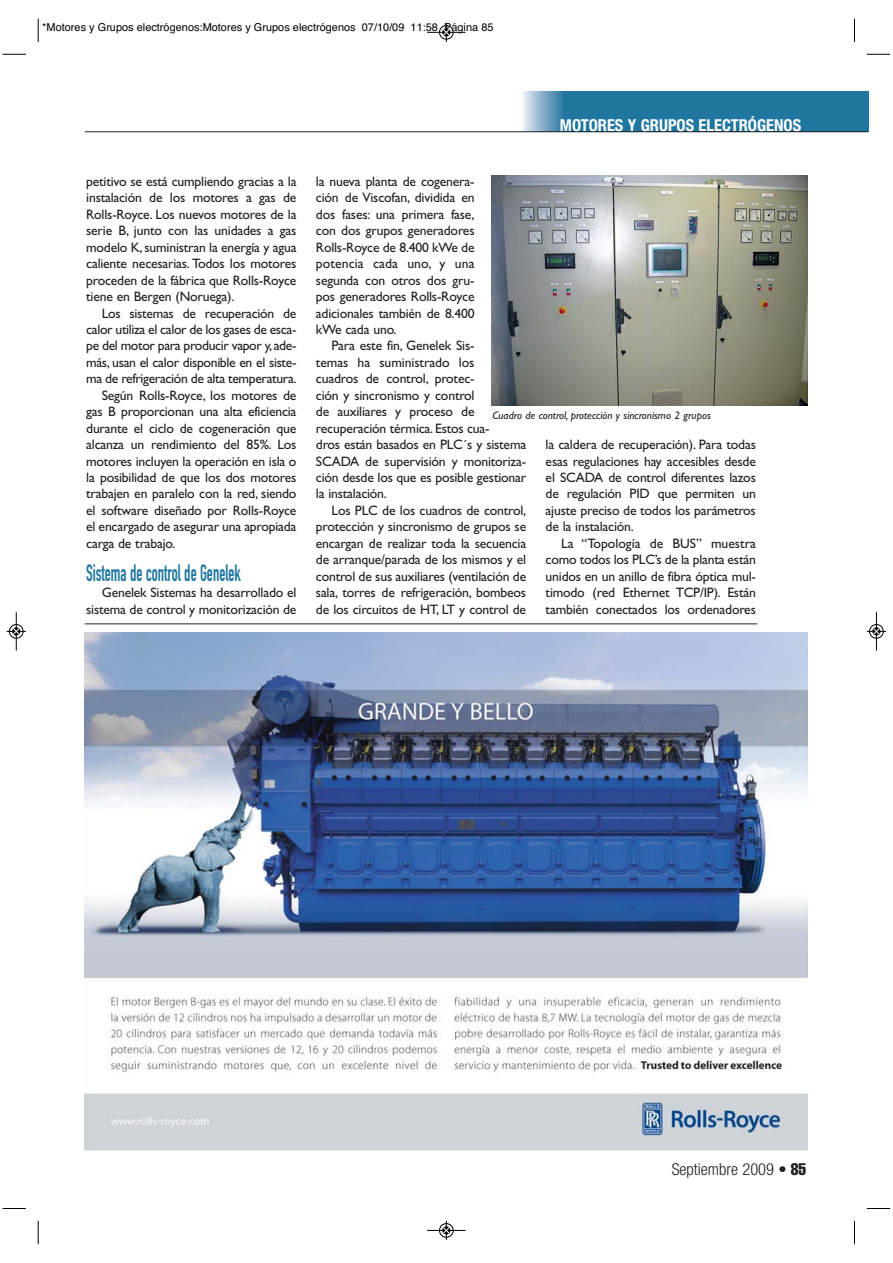
<style>
.page{position:relative;width:893px;height:1263px;background:#fff}
.page>*{position:absolute;margin:0;border:0;box-sizing:border-box;transform-origin:0 0}
.t1{font:23.25px "DIN Engschrift Std";color:#1f77a0;scale:.7 1}
.t2{font:700 condensed 16.5px "Helvetica Neue LT Std";color:#fff}
.t3{font:300 condensed 16.5px "Helvetica Neue LT Std";color:#231f20}
.t4{font:13.65px/16.5px "Gill Sans Std";letter-spacing:-.015em;color:#231f20;text-align:justify}
.t5{font:10.95px "Helvetica";color:#000}
.t6{font:italic 10.95px "Gill Sans Std";color:#231f20}
.s1{font-family:"Helvetica LT Std Comp";font-weight:400;font-stretch:normal}
</style>
<div class="page">
<div style="left:561px;top:91px;width:307px;height:40px;background:#1f77a0"></div>
<div style="left:523px;top:91px;width:39px;height:40px;background:linear-gradient(to right,#e9ecf5,#3278a4)"></div>
<hr style="left:85px;top:131px;width:783px;height:1px;background:#231f20">
<img style="left:85px;top:633px;width:722px;height:518px">
<hr style="left:85px;top:624px;width:672px;height:1px;background:#231f20">
<img style="left:491px;top:176px;width:316px;height:230px">
<svg style="left:38px;top:19px;width:1px;height:23px"></svg>
<svg style="left:3px;top:54px;width:23px;height:1px"></svg>
<svg style="left:854px;top:19px;width:1px;height:23px"></svg>
<svg style="left:867px;top:54px;width:23px;height:1px"></svg>
<svg style="left:38px;top:1221px;width:1px;height:23px"></svg>
<svg style="left:3px;top:1208px;width:23px;height:1px"></svg>
<svg style="left:854px;top:1221px;width:1px;height:23px"></svg>
<svg style="left:867px;top:1208px;width:23px;height:1px"></svg>
<div style="left:439px;top:25px;width:15px;height:15px;border:1px solid #fff;border-radius:50%"></div>
<hr style="left:427px;top:32px;width:38px;height:1px;background:#000">
<div style="left:439px;top:25px;width:14px;height:14px;border:1px solid #000;border-radius:50%"></div>
<svg style="left:443px;top:23px;width:7px;height:19px"></svg>
<div style="left:439px;top:1223px;width:15px;height:15px;border:1px solid #fff;border-radius:50%"></div>
<hr style="left:427px;top:1230px;width:38px;height:1px;background:#000">
<div style="left:439px;top:1223px;width:14px;height:14px;border:1px solid #000;border-radius:50%"></div>
<svg style="left:443px;top:1221px;width:7px;height:19px"></svg>
<div style="left:9px;top:624px;width:15px;height:15px;border:1px solid #fff;border-radius:50%"></div>
<hr style="left:16px;top:612px;width:1px;height:39px;background:#000">
<div style="left:9px;top:624px;width:14px;height:14px;border:1px solid #000;border-radius:50%"></div>
<svg style="left:7px;top:628px;width:19px;height:7px"></svg>
<div style="left:869px;top:624px;width:15px;height:15px;border:1px solid #fff;border-radius:50%"></div>
<hr style="left:876px;top:612px;width:1px;height:39px;background:#000">
<div style="left:869px;top:624px;width:14px;height:14px;border:1px solid #000;border-radius:50%"></div>
<svg style="left:867px;top:628px;width:19px;height:7px"></svg>
<p class="t5" style="left:42px;top:23px;width:453px">*Motores y Grupos electrógenos:Motores y Grupos electrógenos 07/10/09 11:58 Página 85</p>
<p class="t2" style="left:560px;top:115px;width:243px">MOTORES Y GRUPOS ELECTRÓGENOS</p>
<p class="t4" style="left:86px;top:174px;width:212px">petitivo se está cumpliendo gracias a la instalación de los motores a gas de Rolls-Royce. Los nuevos motores de la serie B, junto con las unidades a gas modelo K, suministran la energía y agua caliente necesarias. Todos los motores proceden de la fábrica que Rolls-Royce tiene en Bergen (Noruega).</p>
<p class="t4" style="left:102px;top:306px;width:196px">Los sistemas de recuperación de</p>
<p class="t4" style="left:86px;top:323px;width:212px">calor utiliza el calor de los gases de esca-</p>
<p class="t4" style="left:86px;top:339px;width:212px">pe del motor para producir vapor y, ade-</p>
<p class="t4" style="left:86px;top:355px;width:212px">más, usan el calor disponible en el siste-</p>
<p class="t4" style="left:86px;top:372px;width:212px">ma de refrigeración de alta temperatura.</p>
<p class="t4" style="left:102px;top:388px;width:196px">Según Rolls-Royce, los motores de</p>
<p class="t4" style="left:86px;top:405px;width:212px">gas B proporcionan una alta eficiencia</p>
<p class="t4" style="left:86px;top:421px;width:212px">durante el ciclo de cogeneración que</p>
<p class="t4" style="left:86px;top:438px;width:212px">alcanza un rendimiento del 85%. Los</p>
<p class="t4" style="left:86px;top:454px;width:212px">motores incluyen la operación en isla o</p>
<p class="t4" style="left:86px;top:471px;width:212px">la posibilidad de que los dos motores</p>
<p class="t4" style="left:86px;top:487px;width:212px">trabajen en paralelo con la red, siendo</p>
<p class="t4" style="left:86px;top:504px;width:212px">el software diseñado por Rolls-Royce</p>
<p class="t4" style="left:86px;top:520px;width:212px">el encargado de asegurar una apropiada</p>
<p class="t4" style="left:86px;top:536px;width:91px">carga de trabajo.</p>
<h1 class="t1" style="left:86px;top:564px;width:222px">Sistema de control de Genelek</h1>
<p class="t4" style="left:86px;top:586px;width:212px;text-align:right">Genelek Sistemas ha desarrollado el sistema de control y monitorización de</p>
<p class="t4" style="left:316px;top:174px;width:160px">la nueva planta de cogenera&shy;ción de Viscofan, dividida en dos fases: una primera fase, con dos grupos generadores Rolls-Royce de 8.400 kWe de potencia cada uno, y una segunda con otros dos gru&shy;pos generadores Rolls-Royce adicionales también de 8.400 kWe cada uno.</p>
<p class="t4" style="left:316px;top:339px;width:212px;text-align:left;text-indent:16px">Para este fin, Genelek Sis-<br>temas ha suministrado los<br>cuadros de control, protec-<br>ción y sincronismo y control<br>de auxiliares y proceso de recuperación térmica. Estos cua-<br>dros están basados en PLC´s y sistema<br>SCADA de supervisión y monitoriza&shy;ción desde los que es posible gestionar la instalación.</p>
<p class="t4" style="left:316px;top:504px;width:212px;text-indent:16px">Los PLC de los cuadros de control, protección y sincronismo de grupos se encargan de realizar toda la secuencia de arranque/parada de los mismos y el control de sus auxiliares (ventilación de sala, torres de refrigeración, bombeos de los circuitos de HT, LT y control de</p>
<p class="t6" style="left:492px;top:411px;width:220px">Cuadro de control, protección y sincronismo 2 grupos</p>
<p class="t4" style="left:546px;top:438px;width:212px">la caldera de recuperación). Para todas esas regulaciones hay accesibles desde el SCADA de control diferentes lazos de regulación PID que permiten un ajuste preciso de todos los parámetros de la instalación.</p>
<p class="t4" style="left:546px;top:536px;width:212px;text-indent:16px">La “Topología de BUS” muestra como todos los PLC’s de la planta están unidos en un anillo de fibra óptica mul&shy;timodo (red Ethernet TCP/IP). Están también conectados los ordenadores</p>
<p class="t3" style="left:672px;top:1160px;width:136px">Septiembre 2009 <span class="s1">• 85</span></p>
</div>
